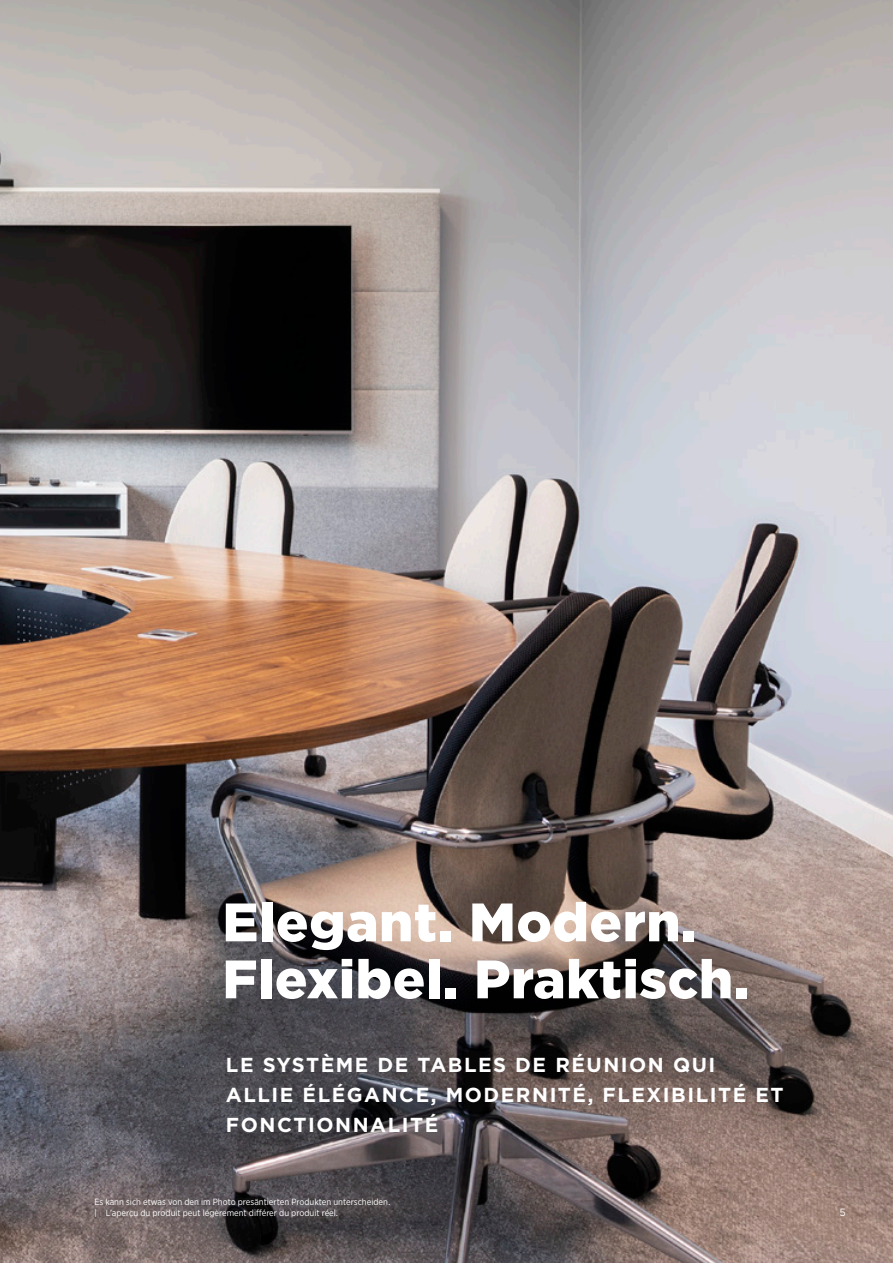
<style>
.page{position:relative;width:893px;height:1263px;background:#fff}
.page>*{position:absolute;margin:0;border:0;box-sizing:border-box;transform-origin:0 0}
.QUOTE_EN{font:900 54px/57px "Gotham";letter-spacing:.01em;color:#fff}
.QUOTE_FR{font:700 20.25px/30px "Gotham";letter-spacing:.075em;color:#fff}
.t1{font:10.5px "Gotham";color:#fff}
.SMALL_6{font:9px "Gotham Narrow";color:#fff}
</style>
<div class="page">
<img style="left:0;top:0;width:893px;height:1263px">
<p class="QUOTE_EN" style="left:222px;top:893px;width:528px">Elegant. Modern.<br>Flexibel. Praktisch.</p>
<p class="QUOTE_FR" style="left:226px;top:1049px;width:559px">LE SYSTÈME DE TABLES DE RÉUNION QUI<br>ALLIE ÉLÉGANCE, MODERNITÉ, FLEXIBILITÉ ET<br>FONCTIONNALITÉ</p>
<p class="SMALL_6" style="left:94px;top:1196px;width:298px">Es kann sich etwas von den im Photo presäntierten Produkten unterscheiden.</p>
<p class="SMALL_6" style="left:94px;top:1207px;width:245px">| L’aperçu du produit peut légèrement différer du produit réel.</p>
<p class="t1" style="left:839px;top:1205px;width:8px">5</p>
</div>
